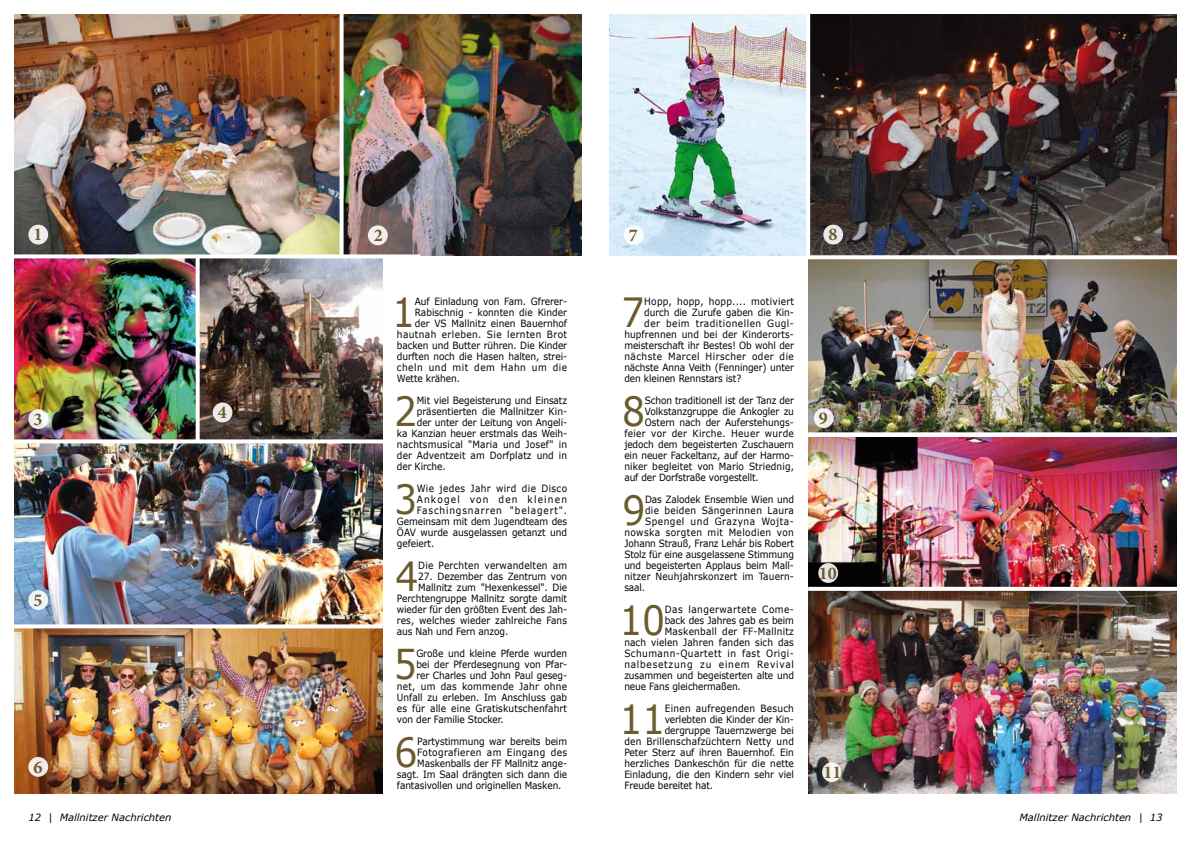
<style>
.page{position:relative;width:1191px;height:842px;background:#fff}
.page>*{position:absolute;margin:0;border:0;box-sizing:border-box;transform-origin:0 0}
.t1{font:40.3px "Verdana";color:#6b5b2e;scale:.9 1}
.t2{font:700 18px "Minion Pro";color:#6b5b2e}
.t3{font:10px "Verdana";letter-spacing:-.005em;color:#000;scale:.9 1}
.t4{font:10px "Verdana";letter-spacing:.04em;color:#000;scale:.9 1}
.t5{font:10px "Verdana";letter-spacing:.05em;color:#000;scale:.9 1}
.t6{font:10px "Verdana";letter-spacing:.025em;color:#000;scale:.9 1}
.t7{font:10px "Verdana";letter-spacing:.02em;color:#000;scale:.9 1}
.t8{font:10px "Verdana";letter-spacing:.015em;color:#000;scale:.9 1}
.t9{font:10px "Verdana";letter-spacing:.035em;color:#000;scale:.9 1}
.t10{font:10px "Verdana";letter-spacing:.055em;color:#000;scale:.9 1}
.t11{font:italic 10px "Verdana";color:#000}
.t12{font:10px "Verdana";letter-spacing:.095em;color:#000;scale:.9 1}
.t13{font:10px "Verdana";letter-spacing:.085em;color:#000;scale:.9 1}
.t14{font:10px "Verdana";letter-spacing:.135em;color:#000;scale:.9 1}
</style>
<div class="page">
<img style="left:14px;top:258px;width:369px;height:536px">
<img style="left:14px;top:14px;width:567px;height:241px">
<img style="left:609px;top:14px;width:197px;height:241px">
<svg style="left:14px;top:624px;width:369px;height:4px"></svg>
<div style="left:28px;top:225px;width:20px;height:19px;background:#ededec;border-radius:50%"></div>
<div style="left:368px;top:225px;width:20px;height:20px;background:#f1efee;border-radius:50%"></div>
<img style="left:808px;top:14px;width:368px;height:418px">
<svg style="left:28px;top:409px;width:20px;height:20px"></svg>
<div style="left:213px;top:403px;width:19px;height:19px;background:#eceae9;border-radius:50%"></div>
<div style="left:624px;top:225px;width:19px;height:20px;background:#fff;border-radius:50%"></div>
<img style="left:808px;top:437px;width:368px;height:357px">
<hr style="left:806px;top:6px;width:4px;height:251px;background:#fff">
<svg style="left:808px;top:255px;width:369px;height:4px"></svg>
<div style="left:823px;top:225px;width:20px;height:19px;background:#eaeaea;border-radius:50%"></div>
<div style="left:814px;top:408px;width:19px;height:20px;background:#f2f1ee;border-radius:50%"></div>
<svg style="left:14px;top:254px;width:406px;height:1px"></svg>
<svg style="left:28px;top:757px;width:20px;height:20px"></svg>
<svg style="left:196px;top:258px;width:4px;height:181px"></svg>
<div style="left:28px;top:590px;width:20px;height:20px;background:#f0f4f8;border-radius:50%"></div>
<svg style="left:808px;top:432px;width:369px;height:3px"></svg>
<svg style="left:818px;top:563px;width:20px;height:20px"></svg>
<svg style="left:808px;top:587px;width:369px;height:4px"></svg>
<svg style="left:822px;top:762px;width:19px;height:20px"></svg>
<svg style="left:14px;top:439px;width:369px;height:4px"></svg>
<svg style="left:339px;top:14px;width:4px;height:241px"></svg>
<h2 class="t2" style="left:33px;top:222px;width:10px">1</h2>
<h2 class="t2" style="left:374px;top:223px;width:10px">2</h2>
<h2 class="t2" style="left:629px;top:223px;width:10px">7</h2>
<h2 class="t2" style="left:828px;top:222px;width:10px">8</h2>
<h2 class="t2" style="left:34px;top:407px;width:10px">3</h2>
<h2 class="t2" style="left:33px;top:587px;width:10px">5</h2>
<h2 class="t2" style="left:33px;top:754px;width:10px">6</h2>
<h2 class="t2" style="left:218px;top:400px;width:10px">4</h2>
<h1 class="t1" style="left:392px;top:285px;width:27px">1</h1>
<p class="t3" style="left:415px;top:295px;width:171px">Auf Einladung von Fam. Gfrerer-</p>
<p class="t3" style="left:415px;top:306px;width:171px">Rabischnig - konnten die Kinder</p>
<p class="t3" style="left:415px;top:317px;width:171px">der VS Mallnitz einen Bauernhof</p>
<p class="t4" style="left:397px;top:328px;width:190px">hautnah erleben. Sie lernten Brot</p>
<p class="t3" style="left:397px;top:339px;width:190px">backen und Butter rühren. Die Kinder</p>
<p class="t3" style="left:397px;top:350px;width:190px">durften noch die Hasen halten, strei-</p>
<p class="t5" style="left:397px;top:361px;width:190px">cheln und mit dem Hahn um die</p>
<p class="t3" style="left:397px;top:372px;width:71px">Wette krähen.</p>
<h1 class="t1" style="left:394px;top:384px;width:27px">2</h1>
<p class="t3" style="left:417px;top:394px;width:168px">Mit viel Begeisterung und Einsatz</p>
<p class="t3" style="left:417px;top:405px;width:168px">präsentierten die Mallnitzer Kin-</p>
<p class="t3" style="left:417px;top:416px;width:168px">der unter der Leitung von Angeli-</p>
<p class="t3" style="left:397px;top:427px;width:191px">ka Kanzian heuer erstmals das Weih-</p>
<p class="t7" style="left:397px;top:438px;width:190px">nachtsmusical "Maria und Josef" in</p>
<p class="t3" style="left:397px;top:449px;width:190px">der Adventzeit am Dorfplatz und in</p>
<p class="t3" style="left:397px;top:460px;width:56px">der Kirche.</p>
<h1 class="t1" style="left:394px;top:472px;width:27px">3</h1>
<p class="t4" style="left:417px;top:482px;width:169px">Wie jedes Jahr wird die Disco</p>
<p class="t14" style="left:417px;top:493px;width:169px">Ankogel von den kleinen</p>
<p class="t12" style="left:417px;top:504px;width:169px">Faschingsnarren "belagert".</p>
<p class="t3" style="left:397px;top:515px;width:190px">Gemeinsam mit dem Jugendteam des</p>
<p class="t3" style="left:397px;top:526px;width:190px">ÖAV wurde ausgelassen getanzt und</p>
<p class="t3" style="left:397px;top:537px;width:43px">gefeiert.</p>
<h1 class="t1" style="left:395px;top:549px;width:27px">4</h1>
<p class="t7" style="left:418px;top:559px;width:167px">Die Perchten verwandelten am</p>
<p class="t3" style="left:418px;top:570px;width:167px">27. Dezember das Zentrum von</p>
<p class="t3" style="left:418px;top:581px;width:167px">Mallnitz zum "Hexenkessel". Die</p>
<p class="t3" style="left:397px;top:592px;width:190px">Perchtengruppe Mallnitz sorgte damit</p>
<p class="t3" style="left:397px;top:603px;width:190px">wieder für den größten Event des Jah-</p>
<p class="t3" style="left:397px;top:614px;width:190px">res, welches wieder zahlreiche Fans</p>
<p class="t3" style="left:397px;top:625px;width:125px">aus Nah und Fern anzog.</p>
<h1 class="t1" style="left:394px;top:637px;width:27px">5</h1>
<p class="t3" style="left:416px;top:647px;width:169px">Große und kleine Pferde wurden</p>
<p class="t3" style="left:416px;top:658px;width:169px">bei der Pferdesegnung von Pfar-</p>
<p class="t3" style="left:416px;top:669px;width:169px">rer Charles und John Paul geseg-</p>
<p class="t6" style="left:397px;top:680px;width:190px">net, um das kommende Jahr ohne</p>
<p class="t3" style="left:397px;top:691px;width:190px">Unfall zu erleben. Im Anschluss gab</p>
<p class="t8" style="left:397px;top:702px;width:190px">es für alle eine Gratiskutschenfahrt</p>
<p class="t3" style="left:397px;top:713px;width:120px">von der Familie Stocker.</p>
<h1 class="t1" style="left:394px;top:725px;width:27px">6</h1>
<p class="t3" style="left:417px;top:735px;width:168px">Partystimmung war bereits beim</p>
<p class="t4" style="left:417px;top:746px;width:168px">Fotografieren am Eingang des</p>
<p class="t3" style="left:417px;top:757px;width:168px">Maskenballs der FF Mallnitz ange-</p>
<p class="t3" style="left:397px;top:768px;width:190px">sagt. Im Saal drängten sich dann die</p>
<p class="t3" style="left:397px;top:779px;width:184px">fantasivollen und originellen Masken.</p>
<h1 class="t1" style="left:621px;top:285px;width:27px">7</h1>
<p class="t6" style="left:644px;top:295px;width:168px">Hopp, hopp, hopp.... motiviert</p>
<p class="t3" style="left:644px;top:306px;width:168px">durch die Zurufe gaben die Kin-</p>
<p class="t10" style="left:644px;top:317px;width:168px">der beim traditionellen Gugl-</p>
<p class="t3" style="left:624px;top:328px;width:190px">hupfrennen und bei der Kinderorts-</p>
<p class="t3" style="left:624px;top:339px;width:190px">meisterschaft ihr Bestes! Ob wohl der</p>
<p class="t5" style="left:624px;top:350px;width:190px">nächste Marcel Hirscher oder die</p>
<p class="t3" style="left:624px;top:361px;width:190px">nächste Anna Veith (Fenninger) unter</p>
<p class="t3" style="left:624px;top:372px;width:131px">den kleinen Rennstars ist?</p>
<h1 class="t1" style="left:622px;top:384px;width:27px">8</h1>
<p class="t3" style="left:645px;top:394px;width:167px">Schon traditionell ist der Tanz der</p>
<p class="t3" style="left:645px;top:405px;width:167px">Volkstanzgruppe die Ankogler zu</p>
<p class="t3" style="left:645px;top:416px;width:167px">Ostern nach der Auferstehungs-</p>
<p class="t9" style="left:624px;top:427px;width:190px">feier vor der Kirche. Heuer wurde</p>
<p class="t3" style="left:624px;top:438px;width:190px">jedoch dem begeisterten Zuschauern</p>
<p class="t3" style="left:624px;top:449px;width:190px">ein neuer Fackeltanz, auf der Harmo-</p>
<p class="t3" style="left:624px;top:460px;width:190px">niker begleitet von Mario Striednig,</p>
<p class="t3" style="left:624px;top:471px;width:151px">auf der Dorfstraße vorgestellt.</p>
<h1 class="t1" style="left:622px;top:483px;width:27px">9</h1>
<p class="t3" style="left:645px;top:493px;width:167px">Das Zalodek Ensemble Wien und</p>
<p class="t9" style="left:645px;top:504px;width:167px">die beiden Sängerinnen Laura</p>
<p class="t10" style="left:645px;top:515px;width:167px">Spengel und Grazyna Wojta-</p>
<p class="t4" style="left:624px;top:526px;width:190px">nowska sorgten mit Melodien von</p>
<p class="t3" style="left:624px;top:537px;width:190px">Johann Strauß, Franz Lehár bis Robert</p>
<p class="t3" style="left:624px;top:548px;width:190px">Stolz für eine ausgelassene Stimmung</p>
<p class="t3" style="left:624px;top:559px;width:190px">und begeisterten Applaus beim Mall-</p>
<p class="t8" style="left:624px;top:570px;width:190px">nitzer Neuhjahrskonzert im Tauern-</p>
<p class="t3" style="left:624px;top:581px;width:25px">saal.</p>
<h1 class="t1" style="left:619px;top:593px;width:52px">10</h1>
<p class="t5" style="left:665px;top:603px;width:145px">Das langerwartete Come-</p>
<p class="t3" style="left:665px;top:614px;width:145px">back des Jahres gab es beim</p>
<p class="t6" style="left:665px;top:625px;width:145px">Maskenball der FF-Mallnitz</p>
<p class="t3" style="left:624px;top:636px;width:190px">nach vielen Jahren fanden sich das</p>
<p class="t5" style="left:624px;top:647px;width:190px">Schumann-Quartett in fast Origi-</p>
<p class="t13" style="left:624px;top:658px;width:190px">nalbesetzung zu einem Revival</p>
<p class="t3" style="left:624px;top:669px;width:190px">zusammen und begeisterten alte und</p>
<p class="t3" style="left:624px;top:680px;width:131px">neue Fans gleichermaßen.</p>
<h1 class="t1" style="left:619px;top:692px;width:52px">11</h1>
<p class="t6" style="left:665px;top:702px;width:145px">Einen aufregenden Besuch</p>
<p class="t3" style="left:665px;top:713px;width:145px">verlebten die Kinder der Kin-</p>
<p class="t3" style="left:665px;top:724px;width:145px">dergruppe Tauernzwerge bei</p>
<p class="t7" style="left:624px;top:735px;width:190px">den Brillenschafzüchtern Netty und</p>
<p class="t3" style="left:624px;top:746px;width:190px">Peter Sterz auf ihren Bauernhof. Ein</p>
<p class="t3" style="left:624px;top:757px;width:190px">herzliches Dankeschön für die nette</p>
<p class="t3" style="left:624px;top:768px;width:190px">Einladung, die den Kindern sehr viel</p>
<p class="t3" style="left:624px;top:779px;width:100px">Freude bereitet hat.</p>
<h2 class="t2" style="left:819px;top:405px;width:10px">9</h2>
<h2 class="t2" style="left:818px;top:560px;width:19px">10</h2>
<h2 class="t2" style="left:823px;top:759px;width:19px">11</h2>
<p class="t11" style="left:28px;top:811px;width:145px">12 | Mallnitzer Nachrichten</p>
<p class="t11" style="left:1019px;top:811px;width:145px">Mallnitzer Nachrichten | 13</p>
</div>
